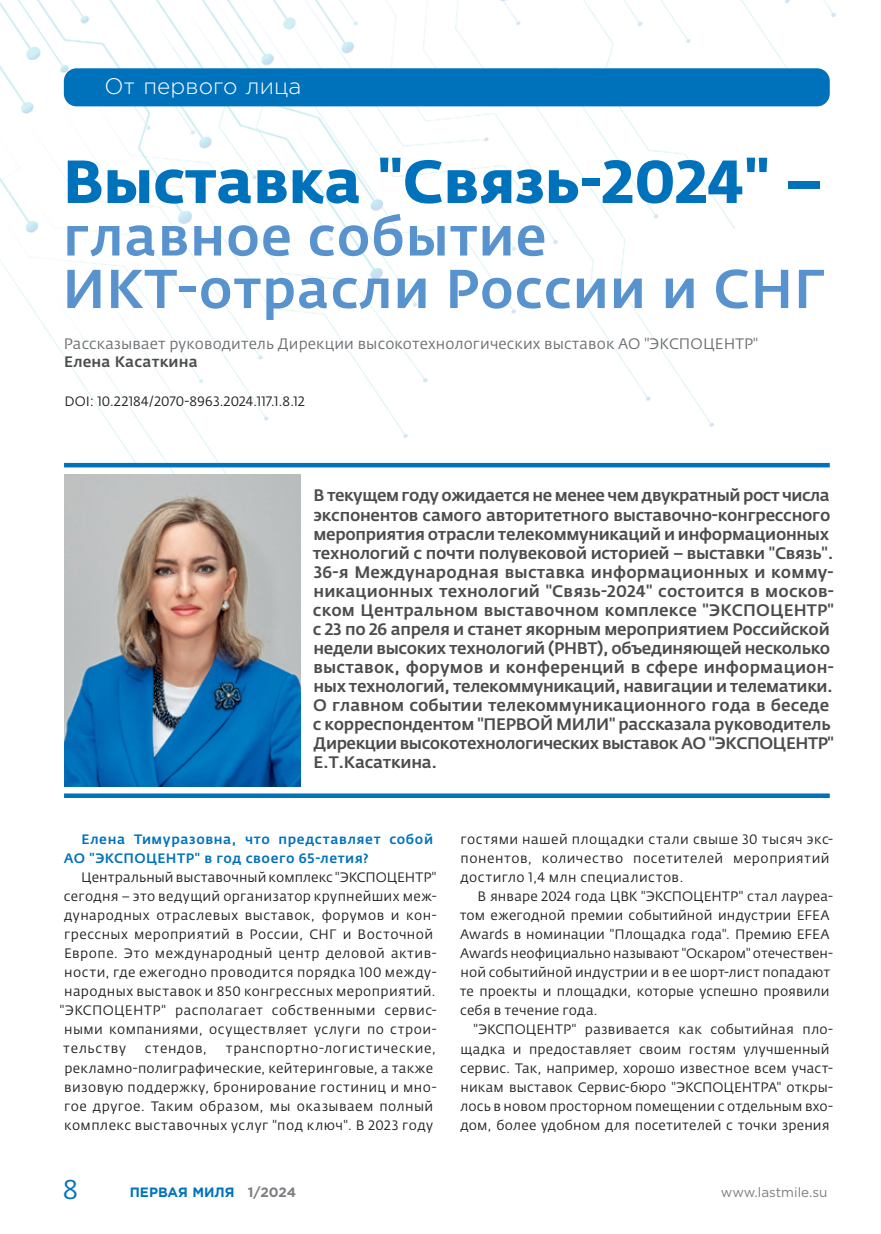
<style>
.page{position:relative;width:881px;height:1234px;background:#fff}
.page>*{position:absolute;margin:0;border:0;box-sizing:border-box;transform-origin:0 0}
.t1{font:700 60px "Fedra Sans Pro";letter-spacing:-.005em;color:#0072bc}
.t2{font:500 54px/52.5px "Fedra Sans Pro";letter-spacing:.015em;color:#5893ce}
.t3{font:27px "Fedra Sans Pro";color:#0072bc}
.t4{font:300 22.5px "Gotham Pro";letter-spacing:.005em;color:#fff}
.t5{font:500 16.5px/19px "Fedra Sans Pro";letter-spacing:-.015em;color:#4b4c4d}
.t6{font:15px "Fedra Sans Pro";letter-spacing:.01em;color:#6c6d70}
.t7{font:500 15px "Fedra Sans Pro";letter-spacing:.01em;color:#4b4c4d}
.t8{font:13.5px/19px "Fedra Sans Pro";letter-spacing:.025em;color:#231f20}
.t9{font:500 13.5px/19px "Fedra Sans Pro";letter-spacing:.04em;color:#0072bc}
.t10{font:13.5px "Fedra Sans Pro";letter-spacing:.005em;color:#231f20}
.t11{font:13.5px "Fedra Sans Alt Pro";letter-spacing:.015em;color:#231f20}
.t12{font:700 13.5px "Gotham Pro";color:#0072bc}
.t13{font:13.5px "Fedra Sans Pro";letter-spacing:.05em;color:#231f20}
.t14{font:13.5px "Gotham Pro";color:#7c7e81}
.s1{color:#7c7e81}
</style>
<div class="page">
<img style="left:0;top:0;width:836px;height:502px">
<div style="left:64px;top:68px;width:765px;height:38px;background:#0072bc;border-radius:13px"></div>
<hr style="left:64px;top:463px;width:765px;height:4px;background:#0072bc">
<svg style="left:64px;top:793px;width:765px;height:4px;background:#1f83c4"></svg>
<img style="left:64px;top:474px;width:236px;height:312px">
<h3 class="t4" style="left:105px;top:74px;width:198px">От первого лица</h3>
<h1 class="t1" style="left:63px;top:144px;width:759px">Выставка "Связь-2024" −</h1>
<h2 class="t2" style="left:62px;top:210px;width:764px">главное событие<br>ИКТ-отрасли России и СНГ</h2>
<p class="t6" style="left:64px;top:334px;width:695px">Рассказывает руководитель Дирекции высокотехнологических выставок АО "ЭКСПОЦЕНТР"</p>
<p class="t7" style="left:64px;top:352px;width:135px">Елена Касаткина</p>
<p class="t11" style="left:64px;top:393px;width:242px">DOI: 10.22184/2070-8963.2024.117.1.8.12</p>
<p class="t5" style="left:312px;top:486px;width:522px">В текущем году ожидается не менее чем двукратный рост числа экспонентов самого авторитетного выставочно-конгрессного мероприятия отрасли телекоммуникаций и информационных технологий с почти полувековой историей − выставки "Связь".<br>36-я Международная выставка информационных и комму&shy;никационных технологий "Связь-2024" состоится в москов&shy;ском Центральном выставочном комплексе "ЭКСПОЦЕНТР" с 23 по 26 апреля и станет якорным мероприятием Российской недели высоких технологий (РНВТ), объединяющей несколько выставок, форумов и конференций в сфере информацион&shy;ных технологий, телекоммуникаций, навигации и телематики.<br>О главном событии телекоммуникационного года в беседе с корреспондентом "ПЕРВОЙ МИЛИ" рассказала руководитель Дирекции высокотехнологических выставок АО "ЭКСПОЦЕНТР" Е.Т.Касаткина.</p>
<p class="t9" style="left:64px;top:829px;width:370px;text-indent:17px">Елена Тимуразовна, что представляет собой<br>АО "ЭКСПОЦЕНТР" в год своего 65-летия?</p>
<p class="t10" style="left:81px;top:868px;width:356px">Центральный выставочный комплекс "ЭКСПОЦЕНТР"</p>
<p class="t8" style="left:64px;top:886px;width:374px">сегодня − это ведущий организатор крупнейших меж-</p>
<p class="t8" style="left:64px;top:905px;width:374px">дународных отраслевых выставок, форумов и кон-</p>
<p class="t8" style="left:64px;top:924px;width:370px">грессных мероприятий в России, СНГ и Восточной</p>
<p class="t8" style="left:64px;top:943px;width:374px">Европе. Это международный центр деловой актив-</p>
<p class="t8" style="left:64px;top:962px;width:374px">ности, где ежегодно проводится порядка 100 между-</p>
<p class="t8" style="left:64px;top:981px;width:373px">народных выставок и 850 конгрессных мероприятий.</p>
<p class="t8" style="left:60px;top:1000px;width:378px">"ЭКСПОЦЕНТР" располагает собственными сервис-</p>
<p class="t8" style="left:64px;top:1019px;width:374px">ными компаниями, осуществляет услуги по строи-</p>
<p class="t13" style="left:63px;top:1040px;width:64px">тельству</p>
<p class="t13" style="left:145px;top:1040px;width:64px">стендов,</p>
<p class="t8" style="left:64px;top:1038px;width:374px;text-indent:162px">транспортно-логистические, рекламно-полиграфические, кейтеринговые, а также визовую поддержку, бронирование гостиниц и мно&shy;гое другое. Таким образом, мы оказываем полный комплекс выставочных услуг "под ключ". В 2023 году</p>
<p class="t8" style="left:460px;top:829px;width:374px">гостями нашей площадки стали свыше 30 тысяч экс&shy;понентов, количество посетителей мероприятий достигло 1,4 млн специалистов.</p>
<p class="t8" style="left:459px;top:886px;width:374px;text-indent:18px">В январе 2024 года ЦВК "ЭКСПОЦЕНТР" стал лауреа&shy;том ежегодной премии событийной индустрии EFEA Awards в номинации "Площадка года". Премию EFEA Awards неофициально называют "Оскаром" отечествен&shy;ной событийной индустрии и в ее шорт-лист попадают те проекты и площадки, которые успешно проявили себя в течение года.</p>
<p class="t8" style="left:460px;top:1019px;width:374px;text-indent:13px">"ЭКСПОЦЕНТР" развивается как событийная пло&shy;щадка и предоставляет своим гостям улучшенный сервис. Так, например, хорошо известное всем участ&shy;никам выставок Сервис-бюро "ЭКСПОЦЕНТРА" откры&shy;лось в новом просторном помещении с отдельным вхо&shy;дом, более удобном для посетителей с точки зрения</p>
<h3 class="t3" style="left:63px;top:1172px;width:17px">8</h3>
<p class="t12" style="left:130px;top:1184px;width:168px">ПЕРВАЯ МИЛЯ <span class="s1">1/2024</span></p>
<p class="t14" style="left:720px;top:1184px;width:108px">www.lastmile.su</p>
</div>
